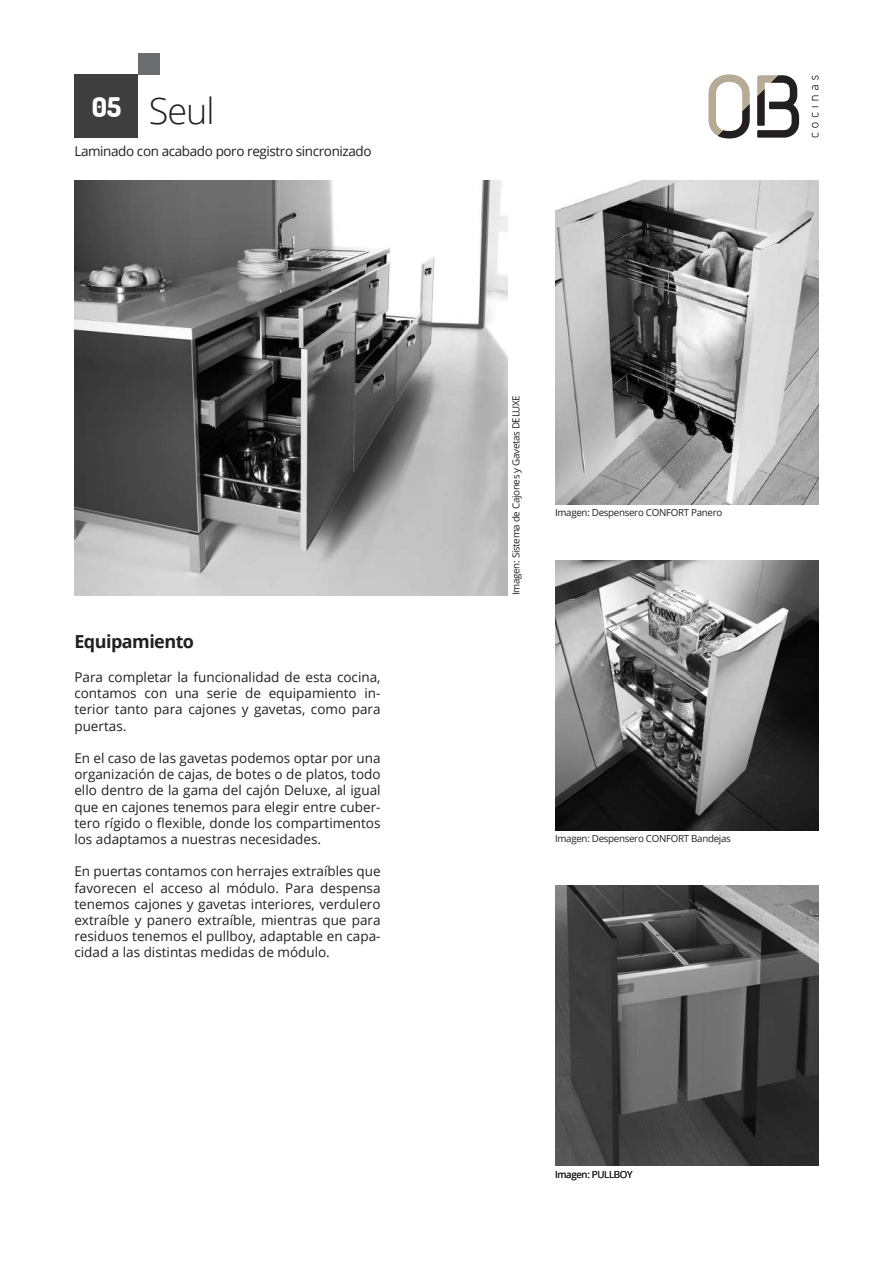
<style>
.page{position:relative;width:893px;height:1263px;background:#fff}
.page>*{position:absolute;margin:0;border:0;box-sizing:border-box;transform-origin:0 0}
.t1{font:300 36px "Open Sans";color:#231f20}
.t2{font:700 18px "Open Sans";letter-spacing:-.03em;color:#231f20}
.t3{font:13.5px/16.2px "Open Sans";color:#231f20;text-align:justify}
.t4{font:13.5px "Open Sans";letter-spacing:-.03em;color:#231f20}
.t5{font:9.75px "Open Sans";letter-spacing:-.03em;color:#231f20}
</style>
<div class="page">
<svg style="left:812px;top:106px;width:7px;height:31px"></svg>
<svg style="left:812px;top:76px;width:7px;height:24px"></svg>
<svg style="left:708px;top:74px;width:42px;height:64px"></svg>
<svg style="left:757px;top:75px;width:42px;height:63px"></svg>
<img style="left:555px;top:180px;width:264px;height:324px">
<img style="left:555px;top:560px;width:264px;height:270px">
<img style="left:74px;top:180px;width:433px;height:415px">
<img style="left:555px;top:886px;width:264px;height:279px">
<div style="left:75px;top:74px;width:63px;height:64px;background:#3e3e3f"></div>
<div style="left:138px;top:53px;width:21px;height:21px;background:#6c6d70"></div>
<h1 class="t1" style="left:92px;top:86px;width:124px"><sup>05</sup> Seul</h1>
<p class="t4" style="left:74px;top:142px;width:299px">Laminado con acabado poro registro sincronizado</p>
<h2 class="t2" style="left:74px;top:629px;width:121px">Equipamiento</h2>
<p class="t3" style="left:74px;top:669px;width:308px">Para completar la funcionalidad de esta cocina, contamos con una serie de equipamiento in&shy;terior tanto para cajones y gavetas, como para puertas.</p>
<p class="t3" style="left:74px;top:750px;width:308px">En el caso de las gavetas podemos optar por una organización de cajas, de botes o de platos, todo ello dentro de la gama del cajón Deluxe, al igual que en cajones tenemos para elegir entre cuber&shy;tero rígido o flexible, donde los compartimentos los adaptamos a nuestras necesidades.</p>
<p class="t3" style="left:74px;top:863px;width:308px">En puertas contamos con herrajes extraíbles que favorecen el acceso al módulo. Para despensa tenemos cajones y gavetas interiores, verdulero extraíble y panero extraíble, mientras que para residuos tenemos el pullboy, adaptable en capa&shy;cidad a las distintas medidas de módulo.</p>
<p class="t5" style="left:509px;top:595px;width:201px;rotate:-90deg">Imagen: Sistema de Cajones y Gavetas DELUXE</p>
<p class="t5" style="left:555px;top:506px;width:169px">Imagen: Despensero CONFORT Panero</p>
<p class="t5" style="left:555px;top:832px;width:177px">Imagen: Despensero CONFORT Bandejas</p>
<p class="t5" style="left:555px;top:1167px;width:79px">Imagen: PULLBOY</p>
</div>
